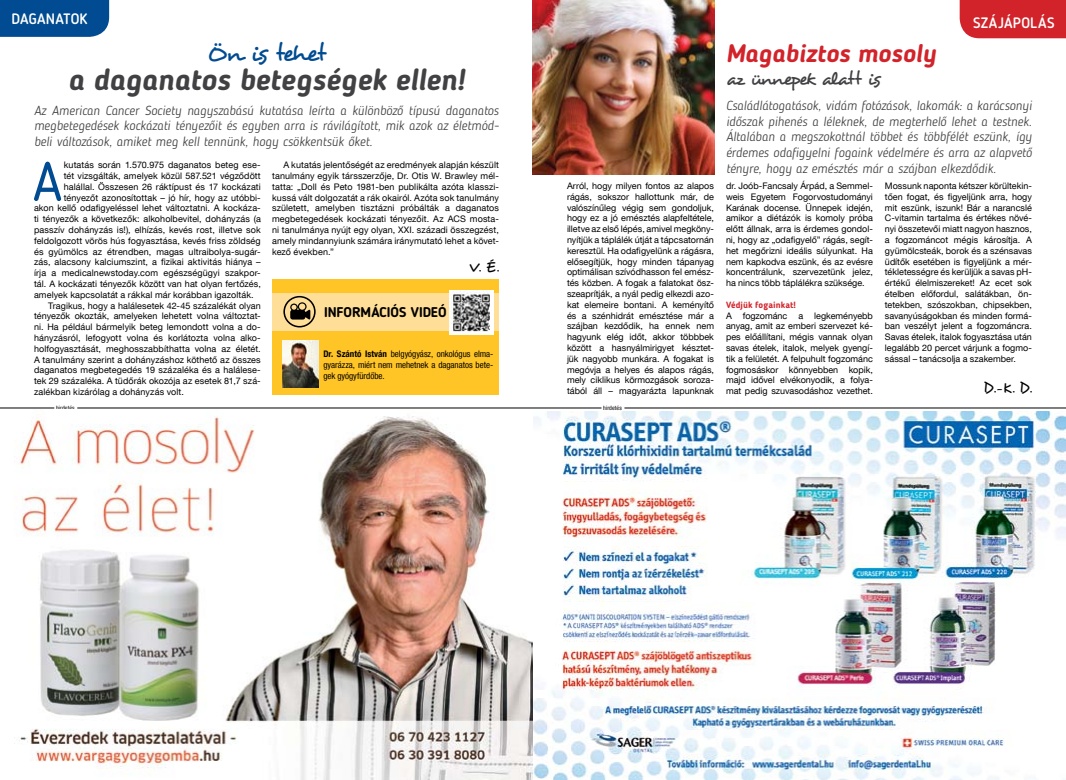
<style>
.page{position:relative;width:1066px;height:780px;background:#fff}
.page>*{position:absolute;margin:0;border:0;box-sizing:border-box;transform-origin:0 0}
.t1{font:54.3px "Blogger Sans";color:#004b91}
.t2{font:italic 700 30px "Blogger Sans";color:#414042}
.t3{font:italic 700 25px "Blogger Sans";color:#d2232a}
.t4{font:25px "Desyrel";letter-spacing:-.065em;color:#004b91}
.t5{font:19px "Desyrel";letter-spacing:-.08em;color:#414042}
.t6{font:500 15px "Blogger Sans";color:#fff}
.t7{font:15px "Desyrel";color:#000}
.t8{font:700 14px "Blogger Sans";color:#000}
.t9{font:italic 300 13px/15.6px "Blogger Sans";letter-spacing:-.005em;color:#414042;text-align:justify}
.t10{font:9px/10.8px "Helvetica Neue LT Com";letter-spacing:.01em;color:#000;text-align:justify}
.t11{font:condensed 9px/10.8px "Helvetica Neue LT Com";letter-spacing:-.005em;color:#000;text-align:justify}
.t12{font:700 9px "Blogger Sans";color:#d2232a}
.t13{font:condensed 6px "Helvetica Neue LT Com";letter-spacing:.02em;color:#000}
.s1{font-weight:700}
</style>
<div class="page">
<img style="left:533px;top:0;width:181px;height:175px">
<img style="left:14px;top:411px;width:1052px;height:369px">
<hr style="left:624px;top:407px;width:442px;height:1px;background:#000">
<hr style="left:533px;top:407px;width:68px;height:1px;background:#000">
<hr style="left:77px;top:407px;width:456px;height:1px;background:#000">
<hr style="left:0;top:407px;width:54px;height:1px;background:#000">
<div style="left:960px;top:0;width:106px;height:38px;background:#d2232a"></div>
<div style="left:272px;top:279px;width:227px;height:115px;background:#ffc425"></div>
<div style="left:272px;top:293px;width:227px;height:37px;background:#ffdf97"></div>
<svg style="left:283px;top:296px;width:33px;height:31px"></svg>
<img style="left:282px;top:340px;width:36px;height:47px">
<div style="left:0;top:0;width:109px;height:37px;background:#004b91"></div>
<img style="left:450px;top:291px;width:43px;height:43px">
<h3 class="t6" style="left:11px;top:10px;width:36px">DAGANATO</h3>
<h3 class="t6" style="left:80px;top:10px;width:9px">K</h3>
<h3 class="t4" style="left:207px;top:37px;width:120px">Ön is tehet</h3>
<h2 class="t2" style="left:68px;top:61px;width:398px">a daganatos betegségek ellen!</h2>
<p class="t9" style="left:34px;top:102px;width:466px">Az American Cancer Society nagyszabású kutatása leírta a különböző típusú daganatos megbetegedések kockázati tényezőit és egyben arra is rávilágított, mik azok az életmód&shy;beli változások, amiket meg kell tennünk, hogy csökkentsük őket.</p>
<h1 class="t1" style="left:33px;top:149px;width:31px">A</h1>
<p class="t10" style="left:64px;top:159px;width:198px">kutatás során 1.570.975 daganatos beteg ese-</p>
<p class="t10" style="left:272px;top:159px;width:228px;text-indent:11px">A kutatás jelentőségét az eredmények alapján készült tanulmány egyik társszerzője, Dr. Otis W. Brawley mél&shy;tatta: „Doll és Peto 1981-ben publikálta azóta klasszi&shy;kussá vált dolgozatát a rák okairól. Azóta sok tanulmány született, amelyben tisztázni próbálták a daganatos megbetegedések kockázati tényezőit. Az ACS mosta&shy;ni tanulmánya nyújt egy olyan, XXI. századi összegzést, amely mindannyiunk számára iránymutató lehet a követ&shy;kező években.”</p>
<p class="t10" style="left:64px;top:170px;width:198px">tét vizsgálták, amelyek közül 587.521 végződött</p>
<p class="t10" style="left:64px;top:181px;width:198px">halállal. Összesen 26 ráktípust és 17 kockázati</p>
<p class="t10" style="left:64px;top:192px;width:198px">tényezőt azonosítottak – jó hír, hogy az utóbbi-</p>
<p class="t10" style="left:34px;top:202px;width:228px">akon kellő odafigyeléssel lehet változtatni. A kockáza-</p>
<p class="t10" style="left:34px;top:213px;width:228px">ti tényezők a következők: alkoholbevitel, dohányzás (a</p>
<p class="t10" style="left:34px;top:224px;width:228px">passzív dohányzás is!), elhízás, kevés rost, illetve sok</p>
<p class="t10" style="left:34px;top:235px;width:228px">feldolgozott vörös hús fogyasztása, kevés friss zöldség</p>
<p class="t10" style="left:34px;top:246px;width:228px">és gyümölcs az étrendben, magas ultraibolya-sugár-</p>
<p class="t10" style="left:34px;top:256px;width:228px">zás, alacsony kalciumszint, a fizikai aktivitás hiánya –</p>
<p class="t10" style="left:34px;top:267px;width:228px">írja a medicalnewstoday.com egészségügyi szakpor-</p>
<p class="t10" style="left:34px;top:278px;width:228px">tál. A kockázati tényezők között van hat olyan fertőzés,</p>
<p class="t10" style="left:34px;top:289px;width:221px">amelyek kapcsolatát a rákkal már korábban igazolták.</p>
<p class="t10" style="left:48px;top:300px;width:214px">Tragikus, hogy a halálesetek 42-45 százalékát olyan</p>
<p class="t10" style="left:34px;top:310px;width:228px">tényezők okozták, amelyeken lehetett volna változtat-</p>
<p class="t10" style="left:34px;top:321px;width:228px">ni. Ha például bármelyik beteg lemondott volna a do-</p>
<p class="t10" style="left:34px;top:332px;width:228px">hányzásról, lefogyott volna és korlátozta volna alko-</p>
<p class="t10" style="left:34px;top:343px;width:228px">holfogyasztását, meghosszabbíthatta volna az életét.</p>
<p class="t10" style="left:34px;top:354px;width:228px">A tanulmány szerint a dohányzáshoz köthető az összes</p>
<p class="t10" style="left:34px;top:364px;width:228px">daganatos megbetegedés 19 százaléka és a halálese-</p>
<p class="t10" style="left:34px;top:375px;width:228px">tek 29 százaléka. A tüdőrák okozója az esetek 81,7 szá-</p>
<p class="t10" style="left:34px;top:386px;width:151px">zalékban kizárólag a dohányzás volt.</p>
<h3 class="t7" style="left:469px;top:258px;width:31px">V. É.</h3>
<h3 class="t8" style="left:324px;top:304px;width:124px">INFORMÁCIÓS VIDEÓ</h3>
<p class="t11" style="left:323px;top:348px;width:171px"><span class="s1">Dr. Szántó István</span> belgyógyász, onkológus elma&shy;gyarázza, miért nem mehetnek a daganatos bete&shy;gek gyógyfürdőbe.</p>
<h3 class="t3" style="left:726px;top:38px;width:212px">Magabiztos mosoly</h3>
<h3 class="t5" style="left:726px;top:67px;width:156px">az ünnepek alatt is</h3>
<h3 class="t6" style="left:973px;top:14px;width:10px">SZÁJÁPOLÁS</h3>
<p class="t9" style="left:726px;top:98px;width:307px">Családlátogatások, vidám fotózások, lakomák: a karácsonyi időszak pihenés a léleknek, de megterhelő lehet a testnek.<br>Általában a megszokottnál többet és többfélét eszünk, így érdemes odafigyelni fogaink védelmére és arra az alapvető tényre, hogy az emésztés már a szájban elkezdődik.</p>
<p class="t10" style="left:567px;top:180px;width:148px">Arról, hogy milyen fontos az alapos rágás, sokszor hallottunk már, de valószínűleg végig sem gondoljuk, hogy ez a jó emésztés alapfeltétele, illetve az első lépés, amivel megkön - nyítjük a táplálék útját a tápcsatornán keresztül. Ha odafigyelünk a rágásra, elősegítjük, hogy minden tápanyag optimálisan szívódhasson fel emész&shy;tés közben. A fogak a falatokat ös - szeaprítják, a nyál pedig elkezdi azo&shy;kat elemeire bontani. A keményítő és a szénhidrát emésztése már a szájban kezdődik, ha ennek nem hagyunk elég időt, akkor többbek között a hasnyálmirigyet késztet&shy;jük nagyobb munkára. A fogakat is megóvja a helyes és alapos rágás, mely ciklikus körmozgások soroza&shy;tából áll – magyarázta lapunknak</p>
<p class="t10" style="left:726px;top:180px;width:148px">dr. Joób-Fancsaly Árpád, a Semmel&shy;weis Egyetem Fogorvostudományi Karának docense. Ünnepek idején, amikor a diétázók is komoly próba előtt állnak, arra is érdemes gondol&shy;ni, hogy az „odafigyelő” rágás, segít&shy;het megőrizni ideális súlyunkat. Ha nem kapkodva eszünk, és az evésre koncentrálunk, szervezetünk jelez, ha nincs több táplálékra szüksége.</p>
<p class="t12" style="left:726px;top:299px;width:71px">VÉDJÜK FOGAINKAT!</p>
<p class="t10" style="left:726px;top:310px;width:148px">A fogzománc a legkeményebb anyag, amit az emberi szervezet ké&shy;pes előállítani, mégis vannak olyan savas ételek, italok, melyek gyengí&shy;tik a felületét. A felpuhult fogzománc fogmosáskor könnyebben kopik, majd idővel elvékonyodik, a folya&shy;mat pedig szuvasodáshoz vezethet.</p>
<p class="t10" style="left:885px;top:180px;width:148px">Mossunk naponta kétszer körültekin&shy;tően fogat, és figyeljünk arra, hogy mit eszünk, iszunk! Bár a narancslé C-vitamin tartalma és értékes növé&shy;nyi összetevői miatt nagyon hasznos, a fogzománcot mégis károsítja. A gyümölcsteák, borok és a szénsavas üdítők esetében is figyeljünk a mér&shy;tékletességre és kerüljük a savas pH&shy;értékű élelmiszereket! Az ecet sok ételben előfordul, salátákban, ön&shy;tetekben, szószokban, chipsekben, savanyúságokban és minden formá&shy;ban veszélyt jelent a fogzománcra.<br>Savas ételek, italok fogyasztása után legalább 20 percet várjunk a fogmo&shy;sással – tanácsolja a szakember.</p>
<h3 class="t7" style="left:983px;top:379px;width:50px">D.-K. D.</h3>
<p class="t13" style="left:56px;top:404px;width:20px">hirdetés</p>
<p class="t13" style="left:603px;top:404px;width:20px">hirdetés</p>
</div>
